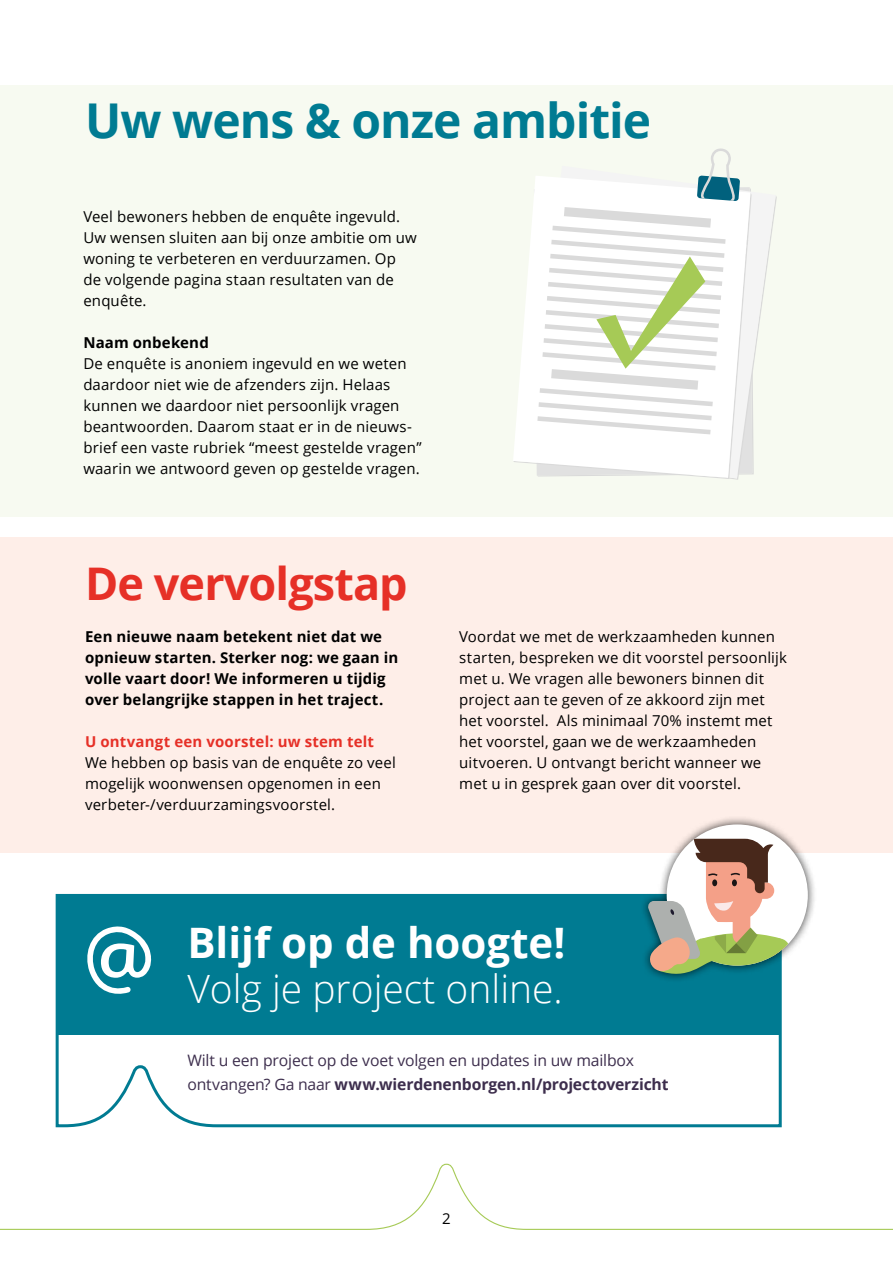
<style>
.page{position:relative;width:893px;height:1263px;background:#fff}
.page>*{position:absolute;margin:0;border:0;box-sizing:border-box;transform-origin:0 0}
.t1{font:700 48px "Open Sans";letter-spacing:-.02em;color:#007b92}
.t2{font:700 45px "Open Sans";letter-spacing:-.02em;color:#e63027}
.t3{font:700 42px "Open Sans";color:#fff}
.t4{font:300 39px "Open Sans";color:#fff}
.t5{font:15.75px/24px "Open Sans";letter-spacing:-.01em;color:#3d2e4d}
.t6{font:15px/21px "Open Sans";letter-spacing:.01em;color:#000}
.t7{font:700 15px/21px "Open Sans";letter-spacing:.01em;color:#000}
.t8{font:700 15px "Open Sans";letter-spacing:.015em;color:#e63027}
.s1{font-weight:700}
</style>
<div class="page">
<div style="left:0;top:537px;width:893px;height:316px;background:#feeee8"></div>
<svg style="left:55px;top:893px;width:727px;height:235px"></svg>
<div style="left:56px;top:895px;width:724px;height:140px;background:#007b92"></div>
<div style="left:640px;top:816px;width:177px;height:167px;background:#000;opacity:.75"></div>
<div style="left:667px;top:824px;width:141px;height:142px;background:#fff;border-radius:50%"></div>
<svg style="left:648px;top:839px;width:150px;height:142px"></svg>
<svg style="left:87px;top:926px;width:64px;height:68px"></svg>
<div style="left:0;top:85px;width:893px;height:432px;background:#f7faf1"></div>
<svg style="left:0;top:1163px;width:893px;height:67px"></svg>
<svg style="left:750px;top:188px;width:26px;height:287px"></svg>
<svg style="left:513px;top:176px;width:237px;height:302px;fill:#fff"></svg>
<svg style="left:537px;top:148px;width:211px;height:286px"></svg>
<h1 class="t1" style="left:85px;top:87px;width:568px">Uw wens &amp; onze ambitie</h1>
<p class="t6" style="left:83px;top:206px;width:335px">Veel bewoners hebben de enquête ingevuld.<br>Uw wensen sluiten aan bij onze ambitie om uw woning te verbeteren en verduurzamen. Op de volgende pagina staan resultaten van de enquête.</p>
<p class="t7" style="left:83px;top:332px;width:127px">Naam onbekend</p>
<p class="t6" style="left:83px;top:353px;width:340px">De enquête is anoniem ingevuld en we weten daardoor niet wie de afzenders zijn. Helaas kunnen we daardoor niet persoonlijk vragen beantwoorden. Daarom staat er in de nieuws&shy;brief een vaste rubriek “meest gestelde vragen” waarin we antwoord geven op gestelde vragen.</p>
<h2 class="t2" style="left:85px;top:552px;width:324px">De vervolgstap</h2>
<p class="t7" style="left:85px;top:626px;width:315px">Een nieuwe naam betekent niet dat we opnieuw starten. Sterker nog: we gaan in volle vaart door! We informeren u tijdig over belangrijke stappen in het traject.</p>
<p class="t8" style="left:85px;top:731px;width:290px">U ontvangt een voorstel: uw stem telt</p>
<p class="t6" style="left:85px;top:752px;width:312px">We hebben op basis van de enquête zo veel mogelijk woonwensen opgenomen in een verbeter-/verduurzamingsvoorstel.</p>
<p class="t6" style="left:459px;top:626px;width:329px">Voordat we met de werkzaamheden kunnen starten, bespreken we dit voorstel persoonlijk met u. We vragen alle bewoners binnen dit project aan te geven of ze akkoord zijn met het voorstel. Als minimaal 70% instemt met het voorstel, gaan we de werkzaamheden uitvoeren. U ontvangt bericht wanneer we met u in gesprek gaan over dit voorstel.</p>
<h3 class="t3" style="left:187px;top:913px;width:380px">Blijf op de hoogte!</h3>
<h3 class="t4" style="left:187px;top:962px;width:377px">Volg je project online.</h3>
<p class="t5" style="left:187px;top:1048px;width:483px">Wilt u een project op de voet volgen en updates in uw mailbox ontvangen? Ga naar <span class="s1">www.wierdenenborgen.nl/projectoverzicht</span></p>
<p class="t6" style="left:442px;top:1207px;width:10px">2</p>
</div>
